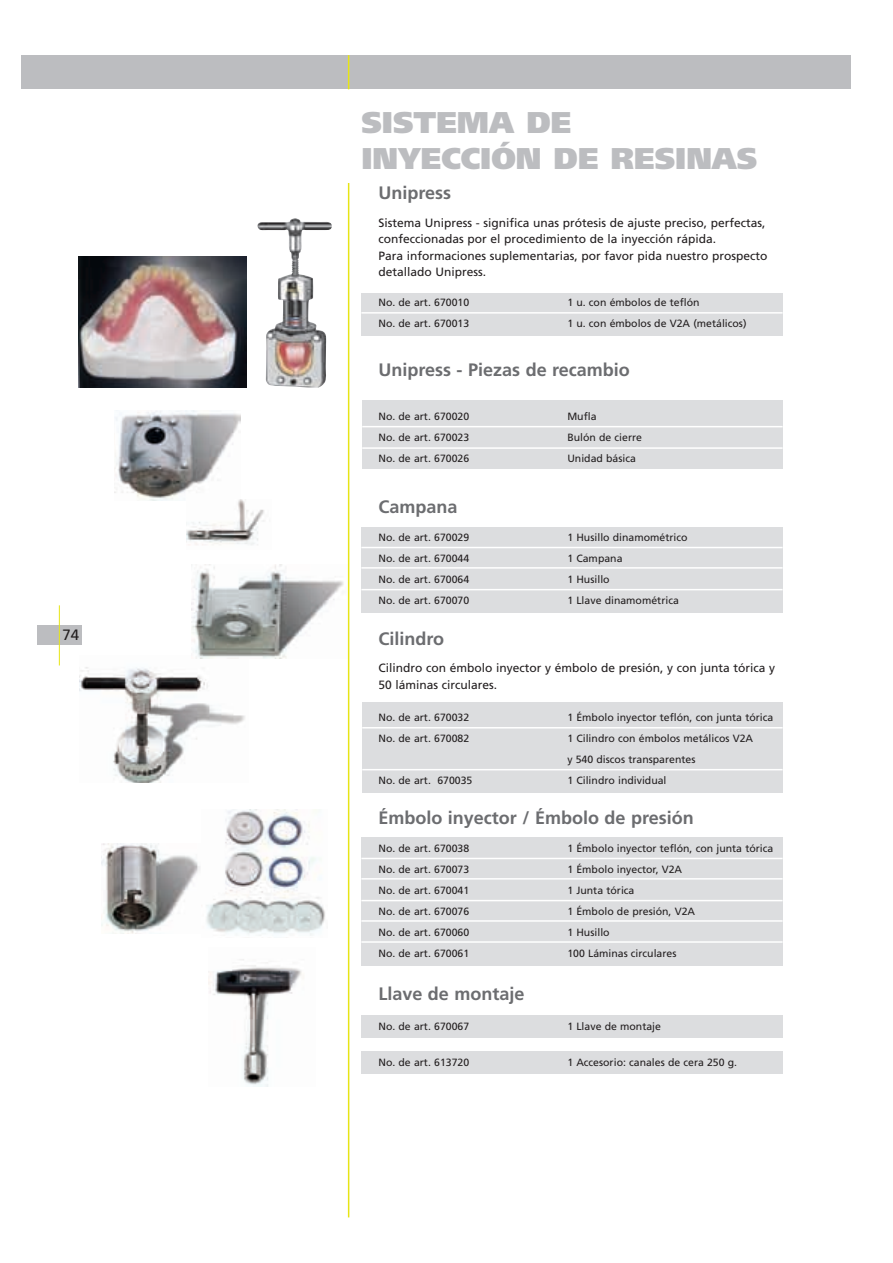
<style>
.page{position:relative;width:893px;height:1263px;background:#fff}
.page>*{position:absolute;margin:0;border:0;box-sizing:border-box;transform-origin:0 0}
.t1{font:900 30px/36px "Frutiger";color:#bcbdc0}
.t2{font:700 18px "Frutiger";color:#6c6d70}
.t3{font:15px "Frutiger";color:#231f20}
.t4{font:12px/16.5px "Frutiger";color:#231f20}
.t5{font:10.5px/21px "Frutiger";color:#231f20}
</style>
<div class="page">
<img style="left:79px;top:658px;width:166px;height:125px">
<img style="left:102px;top:844px;width:98px;height:89px">
<img style="left:208px;top:959px;width:96px;height:127px">
<img style="left:206px;top:809px;width:119px;height:127px">
<img style="left:191px;top:564px;width:157px;height:94px">
<div style="left:21px;top:55px;width:829px;height:34px;background:#bcbdc0"></div>
<hr style="left:348px;top:55px;width:1px;height:34px;background:#e7e515">
<div style="left:37px;top:625px;width:45px;height:20px;background:#bcbdc0"></div>
<hr style="left:59px;top:605px;width:1px;height:60px;background:#e7e515">
<hr style="left:348px;top:183px;width:1px;height:1034px;background:#e7e515">
<div style="left:361px;top:293px;width:421px;height:43px;background:#dcdddf"></div>
<hr style="left:361px;top:312px;width:421px;height:2px;background:#fff">
<div style="left:362px;top:401px;width:420px;height:68px;background:#dcdddf"></div>
<hr style="left:362px;top:426px;width:420px;height:1px;background:#fff">
<hr style="left:362px;top:447px;width:420px;height:2px;background:#fff">
<div style="left:362px;top:702px;width:420px;height:90px;background:#dcdddf"></div>
<hr style="left:362px;top:727px;width:420px;height:2px;background:#fff">
<hr style="left:362px;top:769px;width:420px;height:1px;background:#fff">
<div style="left:361px;top:527px;width:421px;height:86px;background:#dcdddf"></div>
<hr style="left:361px;top:547px;width:421px;height:1px;background:#fff">
<hr style="left:361px;top:567px;width:421px;height:2px;background:#fff">
<hr style="left:361px;top:589px;width:421px;height:1px;background:#fff">
<div style="left:361px;top:838px;width:421px;height:128px;background:#dcdddf"></div>
<hr style="left:361px;top:858px;width:421px;height:1px;background:#fff">
<hr style="left:361px;top:878px;width:421px;height:2px;background:#fff">
<hr style="left:361px;top:900px;width:421px;height:1px;background:#fff">
<hr style="left:361px;top:920px;width:421px;height:2px;background:#fff">
<hr style="left:361px;top:941px;width:421px;height:2px;background:#fff">
<div style="left:361px;top:1016px;width:421px;height:22px;background:#dcdddf"></div>
<div style="left:361px;top:1052px;width:421px;height:22px;background:#dcdddf"></div>
<img style="left:257px;top:218px;width:75px;height:170px">
<img style="left:78px;top:257px;width:168px;height:130px">
<img style="left:115px;top:410px;width:126px;height:91px">
<img style="left:187px;top:499px;width:77px;height:46px">
<h3 class="t3" style="left:62px;top:629px;width:18px">74</h3>
<h1 class="t1" style="left:361px;top:107px;width:397px">SISTEMA DE<br>INYECCIÓN DE RESINAS</h1>
<h2 class="t2" style="left:378px;top:185px;width:74px">Unipress</h2>
<p class="t4" style="left:378px;top:215px;width:391px">Sistema Unipress - significa unas prótesis de ajuste preciso, perfectas, confeccionadas por el procedimiento de la inyección rápida.<br>Para informaciones suplementarias, por favor pida nuestro prospecto detallado Unipress.</p>
<p class="t5" style="left:378px;top:293px;width:92px">No. de art. 670010</p>
<p class="t5" style="left:567px;top:293px;width:134px">1 u. con émbolos de teflón</p>
<p class="t5" style="left:378px;top:314px;width:92px">No. de art. 670013</p>
<p class="t5" style="left:567px;top:314px;width:181px">1 u. con émbolos de V2A (metálicos)</p>
<h2 class="t2" style="left:378px;top:363px;width:253px">Unipress - Piezas de recambio</h2>
<p class="t5" style="left:378px;top:407px;width:92px">No. de art. 670020</p>
<p class="t5" style="left:567px;top:407px;width:31px">Mufla</p>
<p class="t5" style="left:378px;top:428px;width:92px">No. de art. 670023</p>
<p class="t5" style="left:567px;top:428px;width:76px">Bulón de cierre</p>
<p class="t5" style="left:378px;top:449px;width:92px">No. de art. 670026</p>
<p class="t5" style="left:567px;top:449px;width:70px">Unidad básica</p>
<h2 class="t2" style="left:378px;top:499px;width:81px">Campana</h2>
<p class="t5" style="left:378px;top:528px;width:92px">No. de art. 670029</p>
<p class="t5" style="left:567px;top:528px;width:122px">1 Husillo dinamométrico</p>
<p class="t5" style="left:378px;top:549px;width:92px">No. de art. 670044</p>
<p class="t5" style="left:567px;top:549px;width:57px">1 Campana</p>
<p class="t5" style="left:378px;top:570px;width:92px">No. de art. 670064</p>
<p class="t5" style="left:567px;top:570px;width:44px">1 Husillo</p>
<p class="t5" style="left:378px;top:591px;width:92px">No. de art. 670070</p>
<p class="t5" style="left:567px;top:591px;width:113px">1 Llave dinamométrica</p>
<h2 class="t2" style="left:378px;top:631px;width:67px">Cilindro</h2>
<p class="t4" style="left:378px;top:661px;width:398px">Cilindro con émbolo inyector y émbolo de presión, y con junta tórica y<br>50 láminas circulares.</p>
<p class="t5" style="left:378px;top:708px;width:92px">No. de art. 670032</p>
<p class="t5" style="left:567px;top:708px;width:207px">1 Émbolo inyector teflón, con junta tórica</p>
<p class="t5" style="left:378px;top:729px;width:92px">No. de art. 670082</p>
<p class="t5" style="left:567px;top:729px;width:187px">1 Cilindro con émbolos metálicos V2A y 540 discos transparentes</p>
<p class="t5" style="left:378px;top:771px;width:95px">No. de art. 670035</p>
<p class="t5" style="left:567px;top:771px;width:101px">1 Cilindro individual</p>
<h2 class="t2" style="left:378px;top:810px;width:317px">Émbolo inyector / Émbolo de presión</h2>
<p class="t5" style="left:378px;top:839px;width:92px">No. de art. 670038</p>
<p class="t5" style="left:567px;top:839px;width:207px">1 Émbolo inyector teflón, con junta tórica</p>
<p class="t5" style="left:378px;top:860px;width:92px">No. de art. 670073</p>
<p class="t5" style="left:567px;top:860px;width:116px">1 Émbolo inyector, V2A</p>
<p class="t5" style="left:378px;top:881px;width:92px">No. de art. 670041</p>
<p class="t5" style="left:567px;top:881px;width:69px">1 Junta tórica</p>
<p class="t5" style="left:378px;top:902px;width:92px">No. de art. 670076</p>
<p class="t5" style="left:567px;top:902px;width:129px">1 Émbolo de presión, V2A</p>
<p class="t5" style="left:378px;top:923px;width:92px">No. de art. 670060</p>
<p class="t5" style="left:567px;top:923px;width:44px">1 Husillo</p>
<p class="t5" style="left:378px;top:944px;width:92px">No. de art. 670061</p>
<p class="t5" style="left:567px;top:944px;width:111px">100 Láminas circulares</p>
<h2 class="t2" style="left:378px;top:987px;width:148px">Llave de montaje</h2>
<p class="t5" style="left:378px;top:1016px;width:92px">No. de art. 670067</p>
<p class="t5" style="left:567px;top:1016px;width:95px">1 Llave de montaje</p>
<p class="t5" style="left:378px;top:1052px;width:92px">No. de art. 613720</p>
<p class="t5" style="left:567px;top:1052px;width:171px">1 Accesorio: canales de cera 250 g.</p>
</div>
